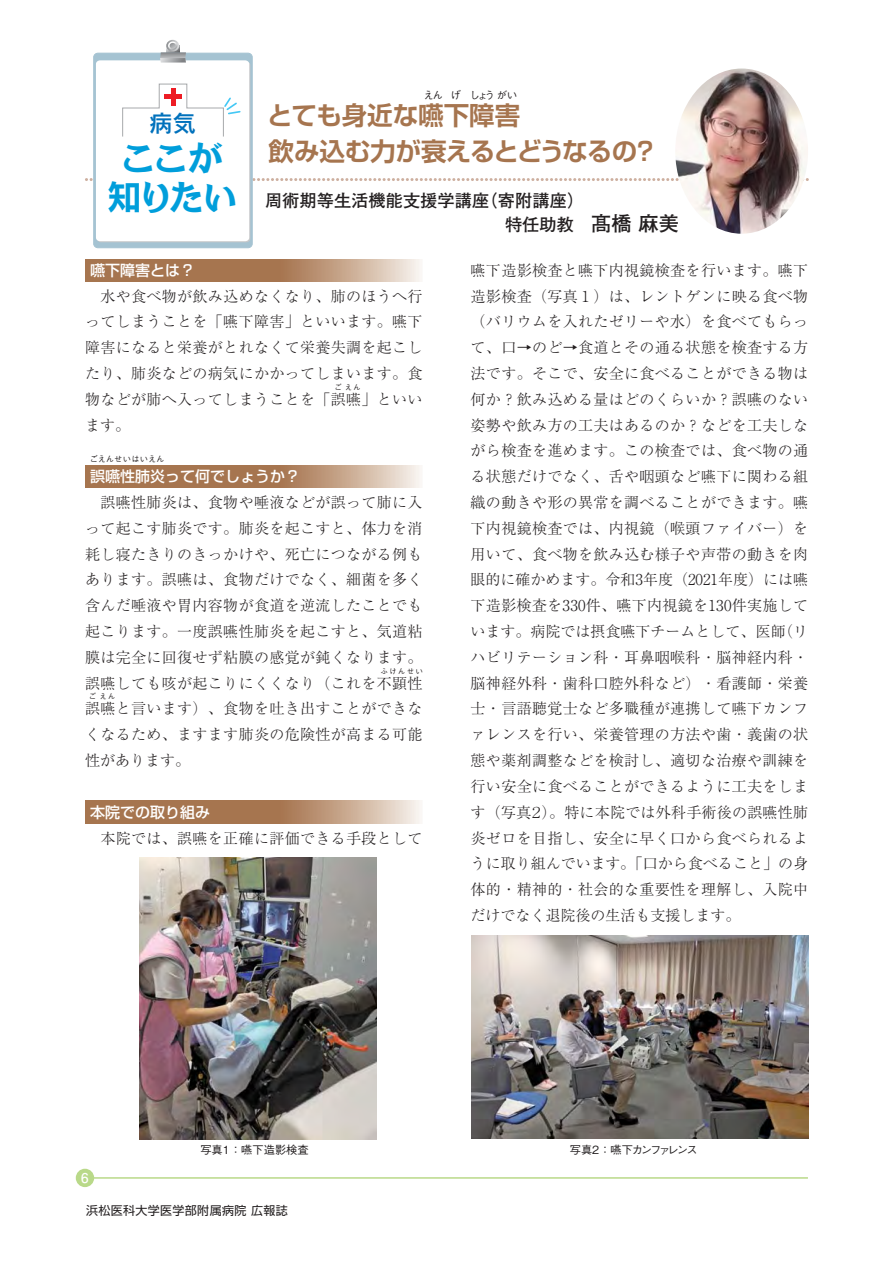
<style>
.page{position:relative;width:893px;height:1263px;background:#fff}
.page>*{position:absolute;margin:0;border:0;box-sizing:border-box;transform-origin:0 0}
.t1{font:34.8px "Rodin Camille Pro B 90 pv RKSJ H";color:#009edb}
.t2{font:25.5px/36px "Shin Go Pro De Bold 90 pv RKSJ H";letter-spacing:-.02em;color:#a6754f}
.t3{font:23.55px "Rodin Camille Pro DB 90 pv RKSJ H";color:#0071bc}
.t4{font:17.25px/24.3px "Futo Go B101 Pro Bold 90 pv RKSJ H";color:#231f20;text-align:right}
.t5{font:15px/25.8px "Ryumin Pro Light 90 pv RKSJ H";letter-spacing:.025em;color:#231f20;text-align:justify}
.t6{font:15px "Shin Go Pro Medium 90 pv RKSJ H";color:#fff}
.t7{font:13.5px "Futo Go B101 Pro Bold 90 pv RKSJ H";color:#fff}
.t8{font:12px "Shin Go Pro Regular 90 pv RKSJ H";letter-spacing:.03em;color:#231f20}
.t9{font:11.25px "Gothic BBB Pro Medium 90 pv RKSJ H";letter-spacing:-.16em;color:#231f20}
.t10{font:11.25px "Gothic BBB Pro Medium 90 pv RKSJ H";color:#231f20}
.t11{font:10.5px "Gothic BBB Pro Medium 90 pv RKSJ H";letter-spacing:-.18em;color:#231f20}
.t12{font:8.25px "Gothic BBB Pro Medium 90 pv RKSJ H";letter-spacing:.01em;color:#231f20}
.t13{font:7.5px "Gothic BBB Pro Medium 90 pv RKSJ H";letter-spacing:.17em;color:#231f20}
.s1{font-family:"Rodin Camille Pro B 90 pv RKSJ H";font-size:34.8px;color:#009edb}
.s2{font-size:20.25px}
</style>
<div class="page">
<svg style="left:86px;top:178px;width:722px;height:3px"></svg>
<svg style="left:94px;top:53px;width:158px;height:195px;background:#aec6d2"></svg>
<div style="left:93px;top:53px;width:160px;height:195px;border:1px solid #a5c3d2;border-radius:4px"></div>
<div style="left:96px;top:60px;width:153px;height:181px;background:#fff;border-radius:4px"></div>
<svg style="left:160px;top:40px;width:26px;height:23px"></svg>
<svg style="left:85px;top:259px;width:335px;height:22px;background:#b68d6d"></svg>
<svg style="left:85px;top:465px;width:335px;height:22px;background:#b68d6d"></svg>
<svg style="left:85px;top:801px;width:335px;height:22px;background:#b68d6d"></svg>
<hr style="left:85px;top:1177px;width:723px;height:2px;background:#b9d989">
<div style="left:76px;top:1169px;width:18px;height:18px;background:#b9d989;border-radius:50%"></div>
<img style="left:675px;top:69px;width:133px;height:165px;border-radius:50%">
<img style="left:471px;top:936px;width:338px;height:202px">
<img style="left:139px;top:857px;width:237px;height:282px">
<svg style="left:122px;top:83px;width:119px;height:54px"></svg>
<p class="t11" style="left:423px;top:91px;width:95px">えん げ　しょう がい</p>
<h2 class="t2" style="left:267px;top:101px;width:392px">とても身近な嚥下障害<br>飲み込む力が衰えるとどうなるの？</h2>
<h3 class="t3" style="left:149px;top:115px;width:48px">病気</h3>
<h1 class="t1" style="left:121px;top:145px;width:103px">ここが</h1>
<p class="t4" style="left:107px;top:190px;width:574px"><span class="s1">知りたい</span> 周術期等生活機能支援学講座（寄附講座）　　　　　　特任助教　<span class="s2">髙橋 麻美</span></p>
<p class="t6" style="left:90px;top:265px;width:106px">嚥下障害とは？</p>
<p class="t5" style="left:85px;top:285px;width:339px">　水や食べ物が飲み込めなくなり、肺のほうへ行ってしまうことを「嚥下障害」といいます。嚥下障害になると栄養がとれなくて栄養失調を起こしたり、肺炎などの病気にかかってしまいます。食物などが肺へ入ってしまうことを「誤嚥」といいます。</p>
<p class="t6" style="left:90px;top:471px;width:211px">誤嚥性肺炎って何でしょうか？</p>
<p class="t5" style="left:85px;top:491px;width:339px">　誤嚥性肺炎は、食物や唾液などが誤って肺に入って起こす肺炎です。肺炎を起こすと、体力を消耗し寝たきりのきっかけや、死亡につながる例もあります。誤嚥は、食物だけでなく、細菌を多く含んだ唾液や胃内容物が食道を逆流したことでも起こります。一度誤嚥性肺炎を起こすと、気道粘膜は完全に回復せず粘膜の感覚が鈍くなります。誤嚥しても咳が起こりにくくなり（これを不顕性誤嚥と言います）、食物を吐き出すことができなくなるため、ますます肺炎の危険性が高まる可能性があります。</p>
<p class="t6" style="left:90px;top:806px;width:121px">本院での取り組み</p>
<p class="t5" style="left:85px;top:827px;width:339px">　本院では、誤嚥を正確に評価できる手段として</p>
<p class="t13" style="left:334px;top:384px;width:28px">ごえん</p>
<p class="t12" style="left:90px;top:456px;width:76px">ごえんせいはいえん</p>
<p class="t13" style="left:380px;top:669px;width:44px">ふけんせい</p>
<p class="t13" style="left:89px;top:694px;width:28px">ごえん</p>
<p class="t5" style="left:471px;top:259px;width:339px">嚥下造影検査と嚥下内視鏡検査を行います。嚥下造影検査（写真１）は、レントゲンに映る食べ物（バリウムを入れたゼリーや水）を食べてもらって、口→のど→食道とその通る状態を検査する方法です。そこで、安全に食べることができる物は何か？飲み込める量はどのくらいか？誤嚥のない姿勢や飲み方の工夫はあるのか？などを工夫しながら検査を進めます。この検査では、食べ物の通る状態だけでなく、舌や咽頭など嚥下に関わる組織の動きや形の異常を調べることができます。嚥下内視鏡検査では、内視鏡（喉頭ファイバー）を用いて、食べ物を飲み込む様子や声帯の動きを肉眼的に確かめます。令和3年度（2021年度）には嚥下造影検査を330件、嚥下内視鏡を130件実施しています。病院では摂食嚥下チームとして、医師（リハビリテーション科・耳鼻咽喉科・脳神経内科・脳神経外科・歯科口腔外科など）・看護師・栄養士・言語聴覚士など多職種が連携して嚥下カンファレンスを行い、栄養管理の方法や歯・義歯の状態や薬剤調整などを検討し、適切な治療や訓練を行い安全に食べることができるように工夫をします（写真２）。特に本院では外科手術後の誤嚥性肺炎ゼロを目指し、安全に早く口から食べられるように取り組んでいます。「口から食べること」の身体的・精神的・社会的な重要性を理解し、入院中だけでなく退院後の生活も支援します。</p>
<p class="t7" style="left:81px;top:1173px;width:9px">6</p>
<p class="t10" style="left:200px;top:1146px;width:110px">写真1：嚥下造影検査</p>
<p class="t9" style="left:570px;top:1146px;width:129px">写真2：嚥下カンファレンス</p>
<p class="t8" style="left:86px;top:1206px;width:203px">浜松医科大学医学部附属病院 広報誌</p>
</div>
